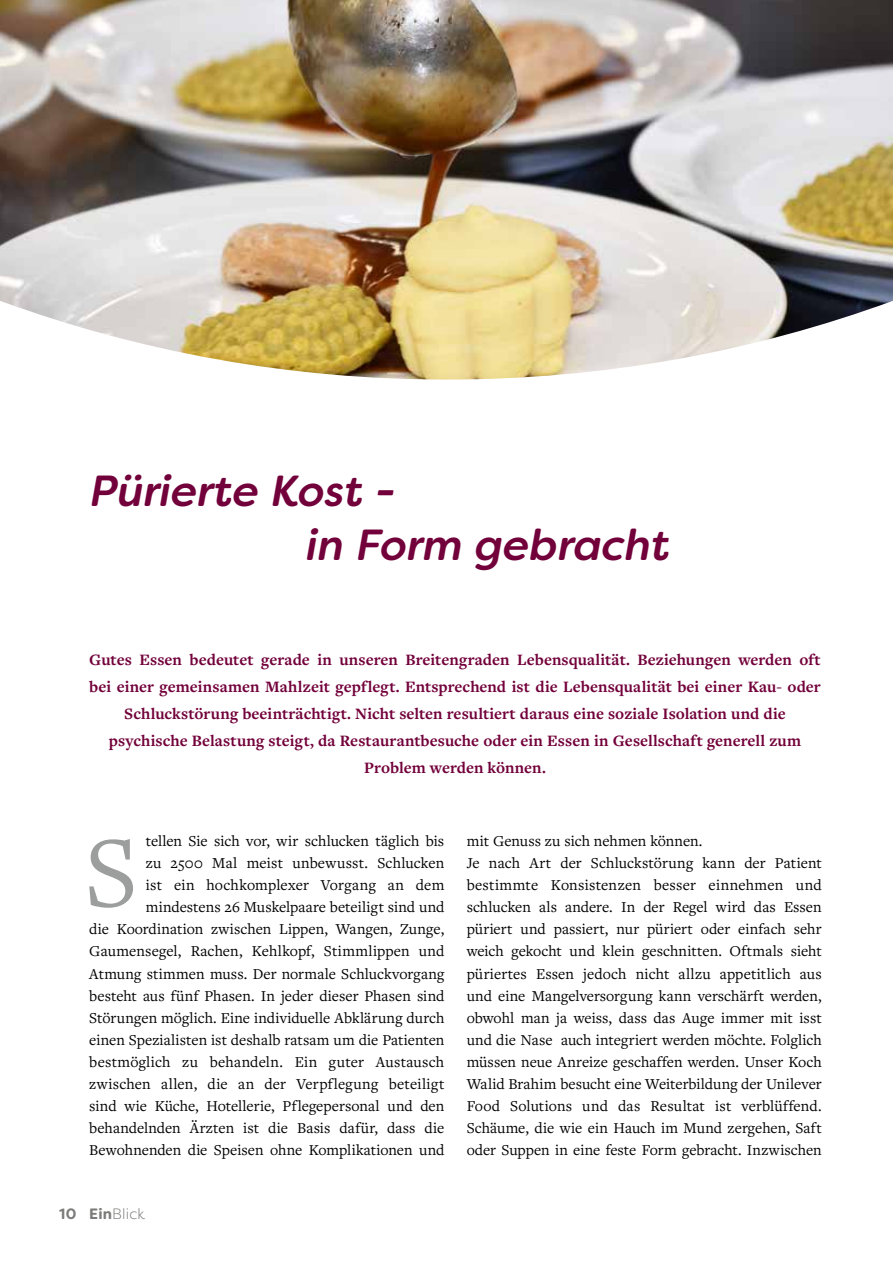
<style>
.page{position:relative;width:893px;height:1263px;background:#fff}
.page>*{position:absolute;margin:0;border:0;box-sizing:border-box;transform-origin:0 0}
.t1{font:104.4px "Freight Text Pro";color:#9c9d9d}
.t2{font:italic 500 43.5px/54px "Filson Soft";letter-spacing:-.005em;color:#72003a}
.t3{font:700 16.5px/27px "Freight Text Pro";color:#72003a;text-align:center}
.t4{font:15.75px/22px "Freight Text Pro";letter-spacing:.005em;color:#000;text-align:right}
.t5{font:700 15px "Filson Soft";color:#7b7b7a}
.s1{font-weight:300}
</style>
<div class="page">
<img style="left:0;top:0;width:893px;height:380px">
<h2 class="t2" style="left:306px;top:463px;width:366px;text-indent:-216px">Pürierte Kost -<br>in Form gebracht</h2>
<p class="t3" style="left:89px;top:646px;width:733px">Gutes Essen bedeutet gerade in unseren Breitengraden Lebensqualität. Beziehungen werden oft bei einer gemeinsamen Mahlzeit gepflegt. Entsprechend ist die Lebensqualität bei einer Kau- oder Schluckstörung beeinträchtigt. Nicht selten resultiert daraus eine soziale Isolation und die psychische Belastung steigt, da Restaurantbesuche oder ein Essen in Gesellschaft generell zum Problem werden können.</p>
<p class="t4" style="left:89px;top:829px;width:357px">tellen Sie sich vor, wir schlucken täglich bis<br>zu 2500 Mal meist unbewusst. Schlucken<br>ist ein hochkomplexer Vorgang an dem mindestens 26 Muskelpaare beteiligt sind und<br>die Koordination zwischen Lippen, Wangen, Zunge, Gaumensegel, Rachen, Kehlkopf, Stimmlippen und Atmung stimmen muss. Der normale Schluckvorgang besteht aus fünf Phasen. In jeder dieser Phasen sind Störungen möglich. Eine individuelle Abklärung durch einen Spezialisten ist deshalb ratsam um die Patienten bestmöglich zu behandeln. Ein guter Austausch zwischen allen, die an der Verpflegung beteiligt sind wie Küche, Hotellerie, Pflegepersonal und den behandelnden Ärzten ist die Basis dafür, dass die Bewohnenden die Speisen ohne Komplikationen und</p>
<p class="t4" style="left:467px;top:829px;width:357px;text-align:left">mit Genuss zu sich nehmen können.<br>Je nach Art der Schluckstörung kann der Patient bestimmte Konsistenzen besser einnehmen und schlucken als andere. In der Regel wird das Essen püriert und passiert, nur püriert oder einfach sehr weich gekocht und klein geschnitten. Oftmals sieht püriertes Essen jedoch nicht allzu appetitlich aus und eine Mangelversorgung kann verschärft werden, obwohl man ja weiss, dass das Auge immer mit isst und die Nase auch integriert werden möchte. Folglich müssen neue Anreize geschaffen werden. Unser Koch Walid Brahim besucht eine Weiterbildung der Unilever Food Solutions und das Resultat ist verblüffend.<br>Schäume, die wie ein Hauch im Mund zergehen, Saft oder Suppen in eine feste Form gebracht. Inzwischen</p>
<h1 class="t1" style="left:85px;top:804px;width:54px">S</h1>
<p class="t5" style="left:59px;top:1204px;width:87px">10 Ein<span class="s1">Blick</span></p>
</div>
